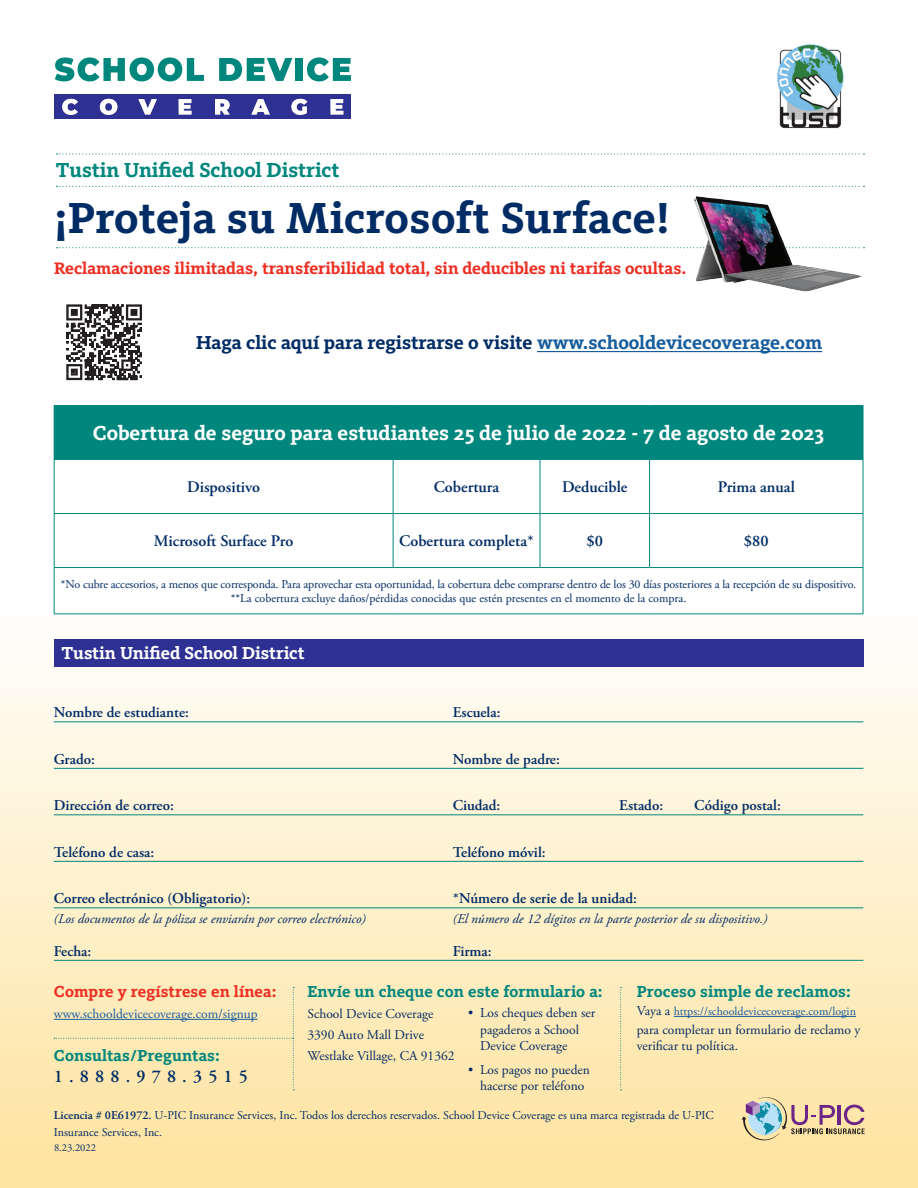
<style>
.page{position:relative;width:918px;height:1188px;background:#fff}
.page>*{position:absolute;margin:0;border:0;box-sizing:border-box;transform-origin:0 0}
.t1{font:700 45px "Kievit Slab OT";letter-spacing:.005em;color:#002c65}
.t2{font:700 21px "Kievit Slab OT";color:#fff}
.t3{font:700 21px "Kievit Slab OT";color:#00877d}
.t4{font:700 19.5px "Kievit Slab OT";letter-spacing:-.005em;color:#002c65}
.t5{font:700 18px "Kievit Slab OT";color:#fff}
.t6{font:600 18px "Adobe Garamond Pro";letter-spacing:.34em;color:#002c65}
.t7{font:700 17.25px "Kievit Slab OT";color:#ee2e22}
.t8{font:700 16.5px "Kievit Slab OT";letter-spacing:.01em;color:#00877d}
.t9{font:700 16.5px "Kievit Slab OT";letter-spacing:.01em;color:#ee2e22}
.t10{font:600 16.2px "Adobe Garamond Pro";color:#002c65}
.t11{font:600 15px "Adobe Garamond Pro";color:#002c65}
.t12{font:13.5px/16.5px "Adobe Garamond Pro";color:#002c65}
.t13{font:italic 13.5px "Adobe Garamond Pro";color:#002c65}
.t14{font:13.5px "Adobe Garamond Pro";color:#175d9e}
.t15{font:12px/16.5px "Adobe Garamond Pro";color:#002c65}
.t16{font:12px "Adobe Garamond Pro";color:#175d9e}
.t17{font:10.5px "Adobe Garamond Pro";color:#002c65}
.s1{color:#175d9e}
.s2{font-size:13.5px;color:#002c65}
.s3{font-weight:600}
</style>
<div class="page">
<div style="left:0;top:602px;width:918px;height:586px;background:linear-gradient(to bottom,#fcfdfc,#ffe39d)"></div>
<svg style="left:56px;top:186px;width:808px;height:1px"></svg>
<svg style="left:56px;top:153px;width:808px;height:2px"></svg>
<div style="left:55px;top:95px;width:296px;height:24px;background:#2e3092"></div>
<svg style="left:62px;top:99px;width:16px;height:16px"></svg>
<svg style="left:100px;top:99px;width:17px;height:16px"></svg>
<svg style="left:138px;top:99px;width:19px;height:16px"></svg>
<svg style="left:179px;top:99px;width:13px;height:16px"></svg>
<svg style="left:215px;top:99px;width:15px;height:16px"></svg>
<svg style="left:251px;top:99px;width:19px;height:16px"></svg>
<svg style="left:291px;top:99px;width:16px;height:16px"></svg>
<svg style="left:331px;top:99px;width:12px;height:16px"></svg>
<svg style="left:55px;top:57px;width:149px;height:24px"></svg>
<svg style="left:219px;top:58px;width:73px;height:23px"></svg>
<div style="left:295px;top:58px;width:7px;height:23px;background:#00877d"></div>
<svg style="left:307px;top:57px;width:44px;height:24px"></svg>
<img style="left:777px;top:44px;width:67px;height:85px">
<svg style="left:56px;top:247px;width:619px;height:1px"></svg>
<img style="left:676px;top:196px;width:189px;height:96px">
<svg style="left:66px;top:304px;width:76px;height:76px"></svg>
<hr style="left:537px;top:351px;width:285px;height:1px;background:#175d9e">
<div style="left:54px;top:406px;width:809px;height:54px;background:#00877d"></div>
<svg style="left:55px;top:460px;width:808px;height:153px"></svg>
<hr style="left:54px;top:405px;width:339px;height:1px;background:#00877d">
<hr style="left:393px;top:405px;width:147px;height:1px;background:#00877d">
<hr style="left:540px;top:405px;width:110px;height:1px;background:#00877d">
<hr style="left:650px;top:405px;width:213px;height:1px;background:#00877d">
<hr style="left:863px;top:406px;width:1px;height:53px;background:#00877d">
<hr style="left:393px;top:460px;width:1px;height:53px;background:#00877d">
<hr style="left:540px;top:460px;width:1px;height:53px;background:#00877d">
<hr style="left:393px;top:514px;width:1px;height:53px;background:#00877d">
<hr style="left:540px;top:514px;width:1px;height:53px;background:#00877d">
<hr style="left:393px;top:513px;width:147px;height:1px;background:#00877d">
<hr style="left:540px;top:513px;width:110px;height:1px;background:#00877d">
<hr style="left:54px;top:460px;width:1px;height:53px;background:#00877d">
<hr style="left:54px;top:513px;width:339px;height:1px;background:#00877d">
<hr style="left:54px;top:514px;width:1px;height:53px;background:#00877d">
<hr style="left:649px;top:460px;width:1px;height:53px;background:#00877d">
<hr style="left:863px;top:460px;width:1px;height:53px;background:#00877d">
<hr style="left:650px;top:513px;width:213px;height:1px;background:#00877d">
<hr style="left:649px;top:514px;width:1px;height:53px;background:#00877d">
<hr style="left:863px;top:514px;width:1px;height:53px;background:#00877d">
<hr style="left:54px;top:567px;width:339px;height:1px;background:#00877d">
<hr style="left:54px;top:568px;width:1px;height:45px;background:#00877d">
<hr style="left:393px;top:567px;width:147px;height:1px;background:#00877d">
<hr style="left:540px;top:567px;width:110px;height:1px;background:#00877d">
<hr style="left:650px;top:567px;width:213px;height:1px;background:#00877d">
<hr style="left:863px;top:568px;width:1px;height:45px;background:#00877d">
<hr style="left:54px;top:613px;width:339px;height:1px;background:#00877d">
<hr style="left:393px;top:613px;width:147px;height:1px;background:#00877d">
<hr style="left:540px;top:613px;width:110px;height:1px;background:#00877d">
<hr style="left:650px;top:613px;width:213px;height:1px;background:#00877d">
<div style="left:54px;top:639px;width:810px;height:28px;background:#2e3092"></div>
<hr style="left:674px;top:1016px;width:182px;height:1px;background:#175d9e">
<div style="left:54px;top:987px;width:240px;height:103px;background:#fee9b5"></div>
<svg style="left:620px;top:987px;width:2px;height:103px"></svg>
<svg style="left:742px;top:1092px;width:123px;height:55px;background:#d8c7a6"></svg>
<hr style="left:54px;top:721px;width:809px;height:1px;background:#00877d">
<hr style="left:54px;top:768px;width:809px;height:1px;background:#00877d">
<hr style="left:54px;top:814px;width:809px;height:1px;background:#00877d">
<hr style="left:54px;top:861px;width:809px;height:1px;background:#00877d">
<hr style="left:54px;top:907px;width:809px;height:1px;background:#00877d">
<hr style="left:54px;top:960px;width:809px;height:1px;background:#00877d">
<p class="t3" style="left:56px;top:157px;width:285px">Tustin Unified School District</p>
<h1 class="t1" style="left:54px;top:192px;width:617px">¡Proteja su Microsoft Surface!</h1>
<p class="t7" style="left:54px;top:258px;width:634px">Reclamaciones ilimitadas, transferibilidad total, sin deducibles ni tarifas ocultas.</p>
<p class="t4" style="left:196px;top:331px;width:628px">Haga clic aquí para registrarse o visite <span class="s1">www.schooldevicecoverage.com</span></p>
<h2 class="t2" style="left:93px;top:420px;width:733px">Cobertura de seguro para estudiantes 25 de julio de 2022 - 7 de agosto de 2023</h2>
<p class="t10" style="left:187px;top:478px;width:74px">Dispositivo</p>
<p class="t10" style="left:434px;top:478px;width:67px">Cobertura</p>
<p class="t10" style="left:562px;top:478px;width:67px">Deducible</p>
<p class="t10" style="left:718px;top:478px;width:79px">Prima anual</p>
<p class="t10" style="left:154px;top:532px;width:141px">Microsoft Surface Pro</p>
<p class="t10" style="left:399px;top:532px;width:136px">Cobertura completa*</p>
<p class="t10" style="left:587px;top:532px;width:18px">$0</p>
<p class="t10" style="left:744px;top:532px;width:26px">$80</p>
<p class="t15" style="left:61px;top:576px;width:797px">*No cubre accesorios, a menos que corresponda. Para aprovechar esta oportunidad, la cobertura debe comprarse dentro de los 30 días posteriores a la recepción de su dispositivo.</p>
<p class="t15" style="left:231px;top:591px;width:457px">**La cobertura excluye daños/pérdidas conocidas que estén presentes en el momento de la compra.</p>
<h3 class="t5" style="left:62px;top:642px;width:245px">Tustin Unified School District</h3>
<p class="t11" style="left:54px;top:704px;width:137px">Nombre de estudiante:</p>
<p class="t11" style="left:453px;top:704px;width:49px">Escuela:</p>
<p class="t11" style="left:54px;top:750px;width:43px">Grado:</p>
<p class="t11" style="left:453px;top:750px;width:109px">Nombre de padre:</p>
<p class="t11" style="left:54px;top:797px;width:122px">Dirección de correo:</p>
<p class="t11" style="left:453px;top:797px;width:49px">Ciudad:</p>
<p class="t11" style="left:619px;top:797px;width:45px">Estado:</p>
<p class="t11" style="left:694px;top:797px;width:88px">Código postal:</p>
<p class="t11" style="left:54px;top:843px;width:102px">Teléfono de casa:</p>
<p class="t11" style="left:453px;top:843px;width:94px">Teléfono móvil:</p>
<p class="t11" style="left:54px;top:890px;width:198px">Correo electrónico (Obligatorio):</p>
<p class="t13" style="left:54px;top:910px;width:314px">(Los documentos de la póliza se enviarán por correo electrónico)</p>
<p class="t11" style="left:453px;top:890px;width:186px">*Número de serie de la unidad:</p>
<p class="t13" style="left:453px;top:910px;width:316px">(El número de 12 dígitos en la parte posterior de su dispositivo.)</p>
<p class="t11" style="left:54px;top:942px;width:39px">Fecha:</p>
<p class="t11" style="left:453px;top:942px;width:40px">Firma:</p>
<h2 class="t9" style="left:54px;top:982px;width:224px">Compre y regístrese en línea:</h2>
<p class="t14" style="left:54px;top:1006px;width:205px">www.schooldevicecoverage.com/signup</p>
<h2 class="t8" style="left:54px;top:1046px;width:168px">Consultas/Preguntas:</h2>
<p class="t6" style="left:54px;top:1066px;width:196px">1.888.978.3515</p>
<h2 class="t8" style="left:307px;top:982px;width:297px">Envíe un cheque con este formulario a:</h2>
<p class="t12" style="left:307px;top:1004px;width:149px;line-height:21px">School Device Coverage<br>3390 Auto Mall Drive<br>Westlake Village, CA 91362</p>
<p class="t12" style="left:480px;top:1005px;width:117px;text-indent:-12px">• Los cheques deben ser pagaderos a School<br>Device Coverage</p>
<p class="t12" style="left:468px;top:1062px;width:123px;text-align:center">• Los pagos no pueden hacerse por teléfono</p>
<h2 class="t8" style="left:637px;top:982px;width:216px">Proceso simple de reclamos:</h2>
<p class="t16" style="left:637px;top:1004px;width:221px"><span class="s2">Vaya a</span> https://schooldevicecoverage.com/login</p>
<p class="t12" style="left:637px;top:1022px;width:225px">para completar un formulario de reclamo y verificar tu política.</p>
<p class="t15" style="left:54px;top:1108px;width:662px"><span class="s3">Licencia # 0E61972.</span> U-PIC Insurance Services, Inc. Todos los derechos reservados. School Device Coverage es una marca registrada de U-PIC<br>Insurance Services, Inc.</p>
<p class="t17" style="left:54px;top:1141px;width:43px">8.23.2022</p>
<p class="t17" style="left:54px;top:1139px;width:43px">8.23.2022</p>
</div>
